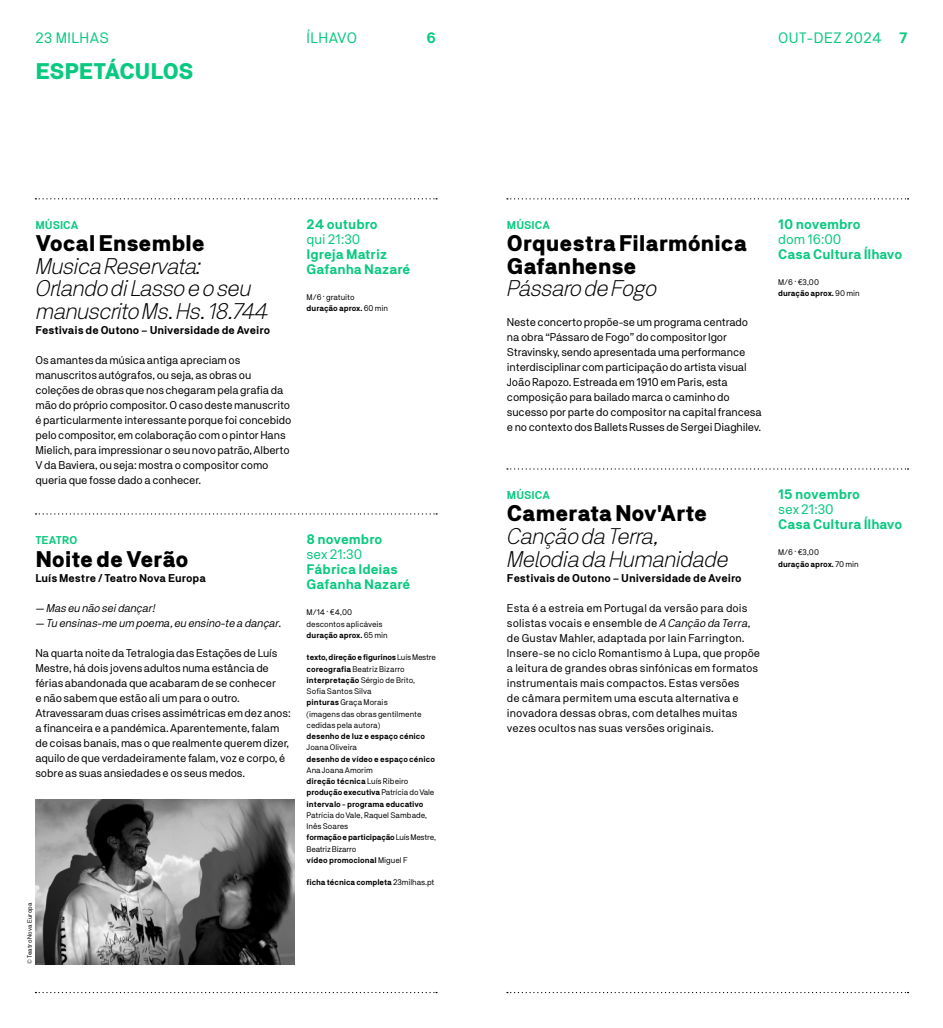
<style>
.page{position:relative;width:943px;height:1028px;background:#fff}
.page>*{position:absolute;margin:0;border:0;box-sizing:border-box;transform-origin:0 0}
.t1{font:italic 300 22.5px/22.5px "NB Akademie Std";letter-spacing:-.015em;color:#000}
.t2{font:900 22.5px/22.5px "NB Akademie Std";letter-spacing:-.01em;color:#000}
.t3{font:900 22.5px "NB Akademie Std";letter-spacing:-.02em;color:#09c980}
.t4{font:15px "NB Akademie Std";letter-spacing:.03em;color:#09c980}
.t5{font:700 15px "NB Akademie Std";color:#09c980}
.t6{font:700 13.75px/15px "NB Akademie Std";color:#09c980}
.t7{font:13.75px "NB Akademie Std";color:#09c980}
.t8{font:11.25px/15px "NB Akademie Std";letter-spacing:-.01em;color:#000}
.t9{font:11.25px/15px "NB Akademie Std";letter-spacing:.01em;color:#000}
.t10{font:700 11.25px "NB Akademie Std";color:#000}
.t11{font:italic 11.25px "NB Akademie Std";color:#000}
.t12{font:700 11.25px "NB Akademie Std";color:#09c980}
.t13{font:8.12px/11.2px "NB Akademie Std";color:#000}
.t14{font:700 8.12px/11.2px "NB Akademie Std";color:#000}
.t15{font:6.25px "NB Akademie Std";letter-spacing:.02em;color:#000}
.s1{font-weight:700}
.s2{font-weight:400}
.s3{font-style:italic}
</style>
<div class="page">
<svg style="left:507px;top:992px;width:401px;height:1px"></svg>
<svg style="left:35px;top:992px;width:402px;height:1px"></svg>
<svg style="left:35px;top:198px;width:402px;height:1px"></svg>
<svg style="left:507px;top:198px;width:401px;height:1px"></svg>
<svg style="left:36px;top:513px;width:401px;height:1px"></svg>
<svg style="left:507px;top:468px;width:401px;height:1px"></svg>
<img style="left:35px;top:799px;width:259px;height:165px">
<h2 class="t4" style="left:35px;top:29px;width:75px">23 MILHAS</h2>
<h2 class="t4" style="left:306px;top:29px;width:52px">ÍLHAVO</h2>
<h2 class="t5" style="left:426px;top:29px;width:11px">6</h2>
<h2 class="t4" style="left:778px;top:29px;width:131px">OUT-DEZ 2024 <span class="s1">7</span></h2>
<h1 class="t3" style="left:35px;top:58px;width:160px">ESPETÁCULOS</h1>
<p class="t12" style="left:35px;top:218px;width:44px">MÚSICA</p>
<h1 class="t2" style="left:35px;top:232px;width:171px">Vocal Ensemble</h1>
<h1 class="t1" style="left:35px;top:254px;width:235px">Musica Reservata:<br>Orlando di Lasso e o seu manuscrito Ms. Hs. 18.744</h1>
<p class="t10" style="left:35px;top:323px;width:236px">Festivais de Outono – Universidade de Aveiro</p>
<p class="t8" style="left:35px;top:352px;width:257px">Os amantes da música antiga apreciam os manuscritos autógrafos, ou seja, as obras ou coleções de obras que nos chegaram pela grafia da mão do próprio compositor. O caso deste manuscrito é particularmente interessante porque foi concebido pelo compositor, em colaboração com o pintor Hans Mielich, para impressionar o seu novo patrão, Alberto V da Baviera, ou seja: mostra o compositor como queria que fosse dado a conhecer.</p>
<p class="t6" style="left:306px;top:216px;width:73px">24 outubro</p>
<p class="t7" style="left:306px;top:231px;width:55px">qui 21:30</p>
<p class="t6" style="left:306px;top:246px;width:105px">Igreja Matriz<br>Gafanha Nazaré</p>
<p class="t13" style="left:306px;top:291px;width:83px">M/6 · gratuito<br><span class="s1">duração aprox.</span> 60 min</p>
<p class="t12" style="left:35px;top:533px;width:43px">TEATRO</p>
<h1 class="t2" style="left:35px;top:547px;width:154px">Noite de Verão</h1>
<p class="t10" style="left:35px;top:571px;width:172px">Luís Mestre / Teatro Nova Europa</p>
<p class="t11" style="left:35px;top:601px;width:121px">— Mas eu não sei dançar!</p>
<p class="t11" style="left:35px;top:616px;width:247px">— Tu ensinas-me um poema, eu ensino-te a dançar.</p>
<p class="t8" style="left:35px;top:645px;width:257px">Na quarta noite da Tetralogia das Estações de Luís Mestre, há dois jovens adultos numa estância de férias abandonada que acabaram de se conhecer<br>e não sabem que estão ali um para o outro.<br>Atravessaram duas crises assimétricas em dez anos: a financeira e a pandémica. Aparentemente, falam de coisas banais, mas o que realmente querem dizer, aquilo de que verdadeiramente falam, voz e corpo, é sobre as suas ansiedades e os seus medos.</p>
<p class="t15" style="left:26px;top:964px;width:63px;rotate:-90deg">© Teatro Nova Europa</p>
<p class="t6" style="left:306px;top:531px;width:77px">8 novembro</p>
<p class="t7" style="left:306px;top:546px;width:57px">sex 21:30</p>
<p class="t6" style="left:306px;top:561px;width:105px">Fábrica Ideias<br>Gafanha Nazaré</p>
<p class="t13" style="left:306px;top:606px;width:83px">M/14 · €4,00 descontos aplicáveis <span class="s1">duração aprox.</span> 65 min</p>
<p class="t13" style="left:306px;top:651px;width:131px"><span class="s1">texto, direção e figurinos</span> Luís Mestre <span class="s1">coreografia</span> Beatriz Bizarro <span class="s1">interpretação</span> Sérgio de Brito,<br>Sofia Santos Silva<br><span class="s1">pinturas</span> Graça Morais<br>(imagens das obras gentilmente cedidas pela autora)</p>
<p class="t14" style="left:306px;top:730px;width:120px">desenho de luz e espaço cénico</p>
<p class="t13" style="left:306px;top:742px;width:52px">Joana Oliveira</p>
<p class="t14" style="left:306px;top:753px;width:130px">desenho de vídeo e espaço cénico</p>
<p class="t14" style="left:306px;top:764px;width:129px"><span class="s2">Ana Joana Amorim<br></span>direção técnica <span class="s2">Luís Ribeiro </span>produção executiva <span class="s2">Patrícia do Vale </span>intervalo - programa educativo</p>
<p class="t13" style="left:306px;top:809px;width:131px">Patrícia do Vale, Raquel Sambade,<br>Inês Soares<br><span class="s1">formação e participação</span> Luís Mestre,<br>Beatriz Bizarro<br><span class="s1">vídeo promocional</span> Miguel F</p>
<p class="t14" style="left:306px;top:877px;width:129px">ficha técnica completa <span class="s2">23milhas.pt</span></p>
<p class="t12" style="left:507px;top:218px;width:44px">MÚSICA</p>
<h1 class="t2" style="left:507px;top:232px;width:241px">Orquestra Filarmónica<br>Gafanhense</h1>
<h1 class="t1" style="left:507px;top:277px;width:151px">Pássaro de Fogo</h1>
<p class="t8" style="left:507px;top:315px;width:256px">Neste concerto propõe-se um programa centrado na obra “Pássaro de Fogo” do compositor Igor Stravinsky, sendo apresentada uma performance interdisciplinar com participação do artista visual João Rapozo. Estreada em 1910 em Paris, esta composição para bailado marca o caminho do sucesso por parte do compositor na capital francesa e no contexto dos Ballets Russes de Sergei Diaghilev.</p>
<p class="t6" style="left:778px;top:216px;width:84px">10 novembro</p>
<p class="t7" style="left:778px;top:231px;width:65px">dom 16:00</p>
<p class="t6" style="left:778px;top:246px;width:125px">Casa Cultura Ílhavo</p>
<p class="t13" style="left:778px;top:276px;width:83px">M/6 · €3,00<br><span class="s1">duração aprox.</span> 90 min</p>
<p class="t12" style="left:507px;top:488px;width:44px">MÚSICA</p>
<h1 class="t2" style="left:507px;top:502px;width:202px">Camerata Nov'Arte</h1>
<h1 class="t1" style="left:507px;top:524px;width:222px">Canção da Terra,<br>Melodia da Humanidade</h1>
<p class="t10" style="left:507px;top:571px;width:236px">Festivais de Outono – Universidade de Aveiro</p>
<p class="t9" style="left:507px;top:600px;width:255px">Esta é a estreia em Portugal da versão para dois solistas vocais e ensemble de <span class="s3">A Canção da Terra</span>, de Gustav Mahler, adaptada por Iain Farrington.<br>Insere-se no ciclo Romantismo à Lupa, que propõe a leitura de grandes obras sinfónicas em formatos instrumentais mais compactos. Estas versões<br>de câmara permitem uma escuta alternativa e inovadora dessas obras, com detalhes muitas vezes ocultos nas suas versões originais.</p>
<p class="t6" style="left:778px;top:486px;width:83px">15 novembro</p>
<p class="t7" style="left:778px;top:501px;width:57px">sex 21:30</p>
<p class="t6" style="left:778px;top:516px;width:125px">Casa Cultura Ílhavo</p>
<p class="t13" style="left:778px;top:546px;width:82px">M/6 · €3,00<br><span class="s1">duração aprox.</span> 70 min</p>
</div>
